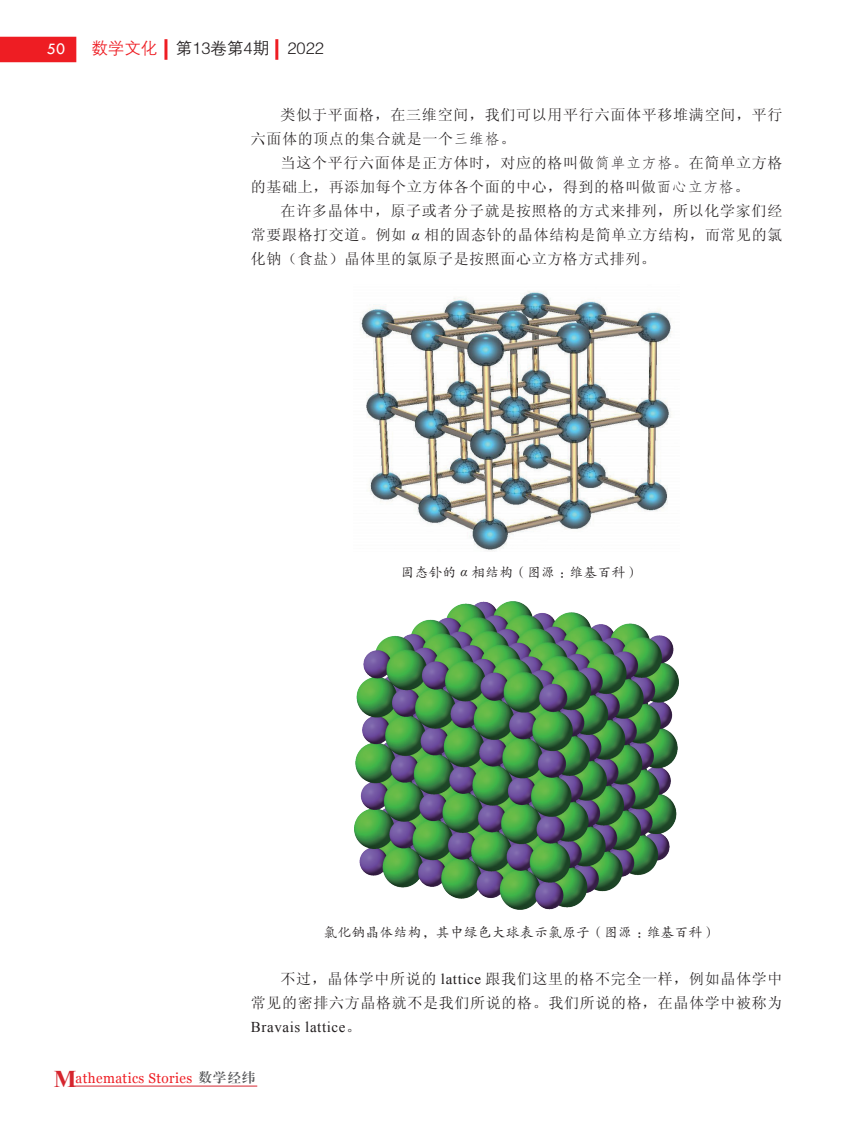
<style>
.page{position:relative;width:859px;height:1123px;background:#fff}
.page>*{position:absolute;margin:0;border:0;box-sizing:border-box;transform-origin:0 0}
.t1{font:16.5px "FZZDXK GBK1 0";color:#231f20}
.t2{font:16.5px "Tw Cen";color:#fff}
.t3{font:15px/24px "Sim Sun";letter-spacing:.045em;color:#231f20}
.t4{font:15px "Times New Roman";letter-spacing:.04em;color:#231f20}
.t5{font:14.1px "Georgia";letter-spacing:.03em;color:#ee1d23;scale:.95 1}
.t6{font:13.5px "FZKTK GBK1 0";letter-spacing:.04em;color:#231f20}
.s1{color:#ee1d23}
.s2{font-family:"FZFSK GBK1 0"}
.s3{font-family:"Times New Roman";font-style:italic}
.s4{font-family:"Times New Roman"}
.s5{font-family:"Sim Sun"}
.s6{font-family:"Times New Roman";font-weight:700;font-size:24px;color:#d5252e}
.s7{font-family:"FZXBSK GBK1 0";font-size:13.05px;color:#57585a}
</style>
<div class="page">
<div style="left:0;top:37px;width:76px;height:25px;background:#ee1d23"></div>
<hr style="left:164px;top:39px;width:3px;height:21px;background:#ee1d23">
<hr style="left:275px;top:39px;width:3px;height:21px;background:#ee1d23">
<hr style="left:70px;top:1085px;width:187px;height:1px;background:#d5252e">
<img style="left:360px;top:291px;width:312px;height:260px">
<img style="left:355px;top:602px;width:324px;height:307px">
<p class="t2" style="left:47px;top:39px;width:20px">50</p>
<p class="t1" style="left:91px;top:40px;width:234px"><span class="s1">数学文化</span> 第13卷第4期 2022</p>
<p class="t3" style="left:251px;top:103px;width:533px;text-indent:30px">类似于平面格，在三维空间，我们可以用平行六面体平移堆满空间，平行六面体的顶点的集合就是一个<span class="s2">三维格</span>。</p>
<p class="t3" style="left:251px;top:151px;width:533px;text-indent:30px">当这个平行六面体是正方体时，对应的格叫做<span class="s2">简单立方格</span>。在简单立方格的基础上，再添加每个立方体各个面的中心，得到的格叫做<span class="s2">面心立方格</span>。</p>
<p class="t3" style="left:251px;top:199px;width:533px;text-align:justify;text-indent:30px">在许多晶体中，原子或者分子就是按照格的方式来排列，所以化学家们经常要跟格打交道。例如 <span class="s3">α</span> 相的固态钋的晶体结构是简单立方结构，而常见的氯化钠（食盐）晶体里的氯原子是按照面心立方格方式排列。</p>
<p class="t6" style="left:401px;top:565px;width:240px">固态钋的 <span class="s3">α</span> 相结构（图源：维基百科）</p>
<p class="t6" style="left:324px;top:925px;width:394px">氯化钠晶体结构，其中绿色大球表示氯原子（图源：维基百科）</p>
<p class="t3" style="left:251px;top:967px;width:533px;text-align:right">不过，晶体学中所说的 <span class="s4">lattice</span> 跟我们这里的格不完全一样，例如晶体学中<br>常见的密排六方晶格就不是我们所说的格。我们所说的格，在晶体学中被称为</p>
<p class="t4" style="left:251px;top:1017px;width:112px">Bravais lattice<span class="s5">。</span></p>
<p class="t5" style="left:54px;top:1068px;width:214px"><span class="s6">M</span>athematics Stories <span class="s7">数学经纬</span></p>
</div>
